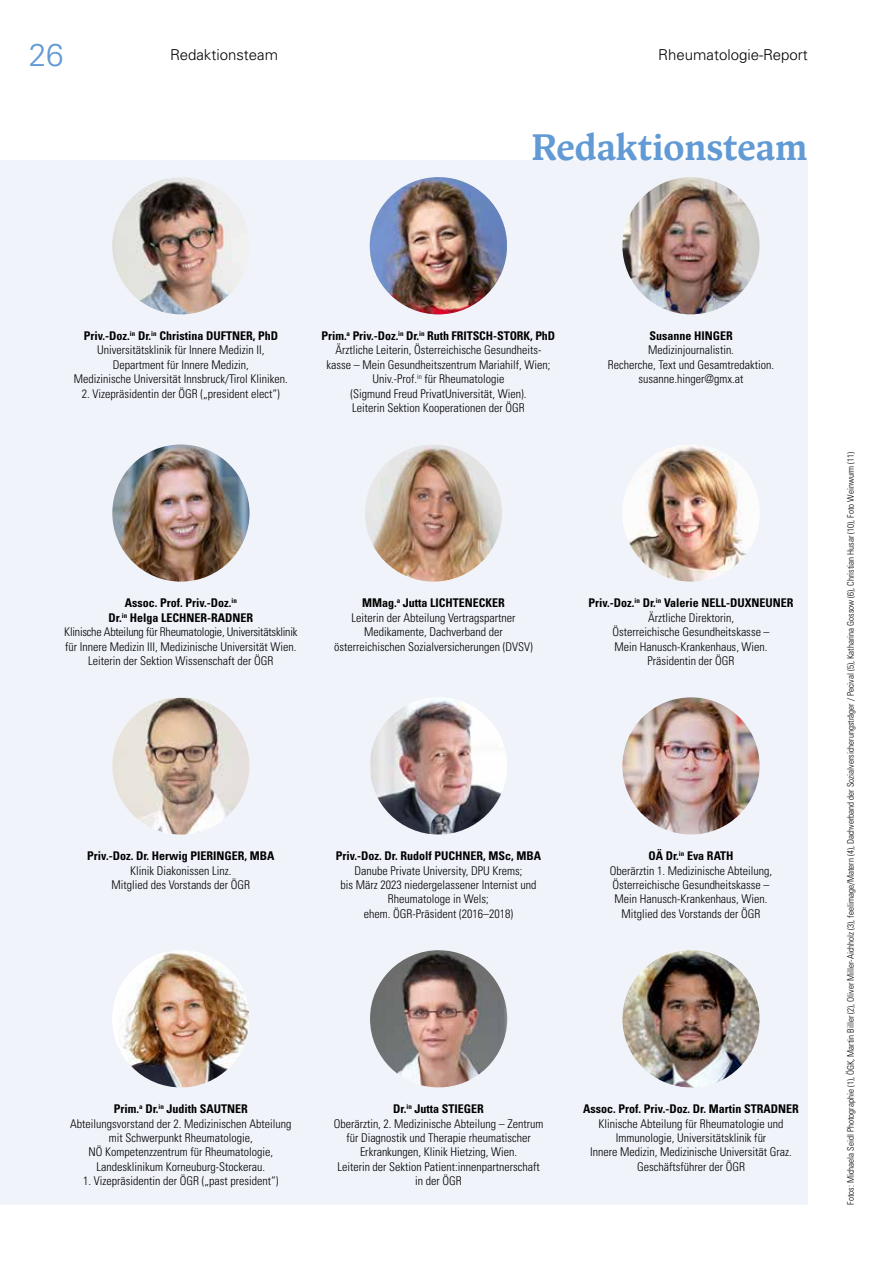
<style>
.page{position:relative;width:893px;height:1263px;background:#fff}
.page>*{position:absolute;margin:0;border:0;box-sizing:border-box;transform-origin:0 0}
.t1{font:37.2px "Antonia Variable";color:#619ad4}
.t2{font:300 31.5px "Univers LT Std";color:#619ad4}
.t3{font:300 15px "Univers LT Std";color:#000}
.t4{font:300 condensed 12px/14.4px "Univers LT Std";color:#000;text-align:center}
.t5{font:700 condensed 12px "Univers LT Std";color:#000}
.t6{font:300 condensed 9px "Univers LT Std";color:#000}
.s1{font-weight:700}
</style>
<div class="page">
<div style="left:0;top:160px;width:808px;height:1045px;background:#f0f3fa"></div>
<img style="left:112px;top:950px;width:137px;height:137px;border-radius:69px">
<img style="left:370px;top:950px;width:137px;height:137px;border-radius:69px">
<img style="left:622px;top:950px;width:138px;height:137px;border-radius:69px">
<img style="left:370px;top:697px;width:137px;height:137px;border-radius:69px">
<img style="left:622px;top:697px;width:138px;height:137px;border-radius:69px">
<img style="left:112px;top:698px;width:137px;height:136px">
<img style="left:622px;top:444px;width:138px;height:138px;border-radius:69px">
<img style="left:365px;top:444px;width:137px;height:138px;border-radius:69px">
<img style="left:112px;top:444px;width:137px;height:138px;border-radius:69px">
<img style="left:622px;top:177px;width:138px;height:137px;border-radius:69px">
<img style="left:370px;top:177px;width:137px;height:137px;border-radius:69px">
<img style="left:112px;top:177px;width:136px;height:137px">
<h2 class="t2" style="left:29px;top:36px;width:37px">26</h2>
<p class="t3" style="left:170px;top:46px;width:110px">Redaktionsteam</p>
<p class="t3" style="left:658px;top:46px;width:151px">Rheumatologie-Report</p>
<h1 class="t1" style="left:532px;top:126px;width:277px">Redaktionsteam</h1>
<p class="t4" style="left:74px;top:329px;width:215px"><span class="s1">Priv.-Doz.</span><sup>in</sup> <span class="s1">Dr.</span><sup>in</sup> <span class="s1">Christina DUFTNER, PhD </span>Universitätsklinik für Innere Medizin II, Department für Innere Medizin,<br>Medizinische Universität Innsbruck/Tirol Kliniken.</p>
<p class="t4" style="left:82px;top:386px;width:199px">2. Vizepräsidentin der ÖGR („president elect“)</p>
<p class="t4" style="left:322px;top:329px;width:235px"><span class="s1">Prim.</span><sup>a</sup> <span class="s1">Priv.-Doz.</span><sup>in</sup> <span class="s1">Dr.</span><sup>in</sup> <span class="s1">Ruth FRITSCH-STORK, PhD </span>Ärztliche Leiterin, Österreichische Gesundheits-<br>kasse – Mein Gesundheitszentrum Mariahilf, Wien; Univ.-Prof.<sup>in</sup> für Rheumatologie<br>(Sigmund Freud PrivatUniversität, Wien).<br>Leiterin Sektion Kooperationen der ÖGR</p>
<p class="t5" style="left:649px;top:328px;width:85px">Susanne HINGER</p>
<p class="t4" style="left:608px;top:343px;width:168px">Medizinjournalistin.<br>Recherche, Text und Gesamtredaktion. susanne.hinger@gmx.at</p>
<p class="t4" style="left:64px;top:596px;width:235px"><span class="s1">Assoc. Prof. Priv.-Doz.</span><sup>in<br></sup><span class="s1">Dr.</span><sup>in</sup> <span class="s1">Helga LECHNER-RADNER<br></span>Klinische Abteilung für Rheumatologie, Universitätsklinik für Innere Medizin III, Medizinische Universität Wien.<br>Leiterin der Sektion Wissenschaft der ÖGR</p>
<p class="t4" style="left:334px;top:596px;width:200px"><span class="s1">MMag.</span><sup>a</sup> <span class="s1">Jutta LICHTENECKER<br></span>Leiterin der Abteilung Vertragspartner Medikamente, Dachverband der österreichischen Sozialversicherungen (DVSV)</p>
<p class="t4" style="left:588px;top:596px;width:207px"><span class="s1">Priv.-Doz.</span><sup>in</sup> <span class="s1">Dr.</span><sup>in</sup> <span class="s1">Valerie NELL-DUXNEUNER<br></span>Ärztliche Direktorin,<br>Österreichische Gesundheitskasse –<br>Mein Hanusch--Krankenhaus, Wien.<br>Präsidentin der ÖGR</p>
<p class="t5" style="left:87px;top:849px;width:189px">Priv.-Doz. Dr. Herwig PIERINGER, MBA</p>
<p class="t4" style="left:111px;top:863px;width:140px">Klinik Diakonissen Linz.<br>Mitglied des Vorstands der ÖGR</p>
<p class="t5" style="left:336px;top:849px;width:207px">Priv.-Doz. Dr. Rudolf PUCHNER, MSc, MBA</p>
<p class="t4" style="left:340px;top:863px;width:197px">Danube Private University, DPU Krems;<br>bis März 2023 niedergelassener Internist und Rheumatologe in Wels;<br>ehem. ÖGR-Präsident (2016–2018)</p>
<p class="t4" style="left:610px;top:849px;width:164px"><span class="s1">OÄ Dr.</span><sup>in</sup> <span class="s1">Eva RATH<br></span>Oberärztin 1. Medizinische Abteilung,<br>Österreichische Gesundheitskasse –<br>Mein Hanusch-Krankenhaus, Wien.<br>Mitglied des Vorstands der ÖGR</p>
<p class="t4" style="left:70px;top:1102px;width:223px"><span class="s1">Prim.</span><sup>a</sup> <span class="s1">Dr.</span><sup>in</sup> <span class="s1">Judith SAUTNER<br></span>Abteilungsvorstand der 2. Medizinischen Abteilung mit Schwerpunkt Rheumatologie,<br>NÖ Kompetenzzentrum für Rheumatologie, Landesklinikum Korneuburg-Stockerau.</p>
<p class="t4" style="left:83px;top:1174px;width:197px">1. Vizepräsidentin der ÖGR („past president“)</p>
<p class="t4" style="left:334px;top:1102px;width:211px"><span class="s1">Dr.</span><sup>in</sup> <span class="s1">Jutta STIEGER<br></span>Oberärztin, 2. Medizinische Abteilung – Zentrum für Diagnostik und Therapie rheumatischer Erkrankungen, Klinik Hietzing, Wien.<br>Leiterin der Sektion Patient:innenpartnerschaft in der ÖGR</p>
<p class="t5" style="left:583px;top:1101px;width:217px">Assoc. Prof. Priv.-Doz. Dr. Martin STRADNER</p>
<p class="t4" style="left:590px;top:1116px;width:203px">Klinische Abteilung für Rheumatologie und Immunologie, Universitätsklinik für<br>Innere Medizin, Medizinische Universität Graz.<br>Geschäftsführer der ÖGR</p>
<p class="t6" style="left:845px;top:1205px;width:754px;rotate:-90deg">Fotos: Michaela Seidl Photographie (1), ÖGK, Martin Biller (2), Oliver Miller-Aichholz (3), feelimage/Matern (4), Dachverband der Sozialversicherungsträger / Pecival (5), Katharina Gossow (6), Christian Husar (10), Foto Weinwurm (11)</p>
</div>
